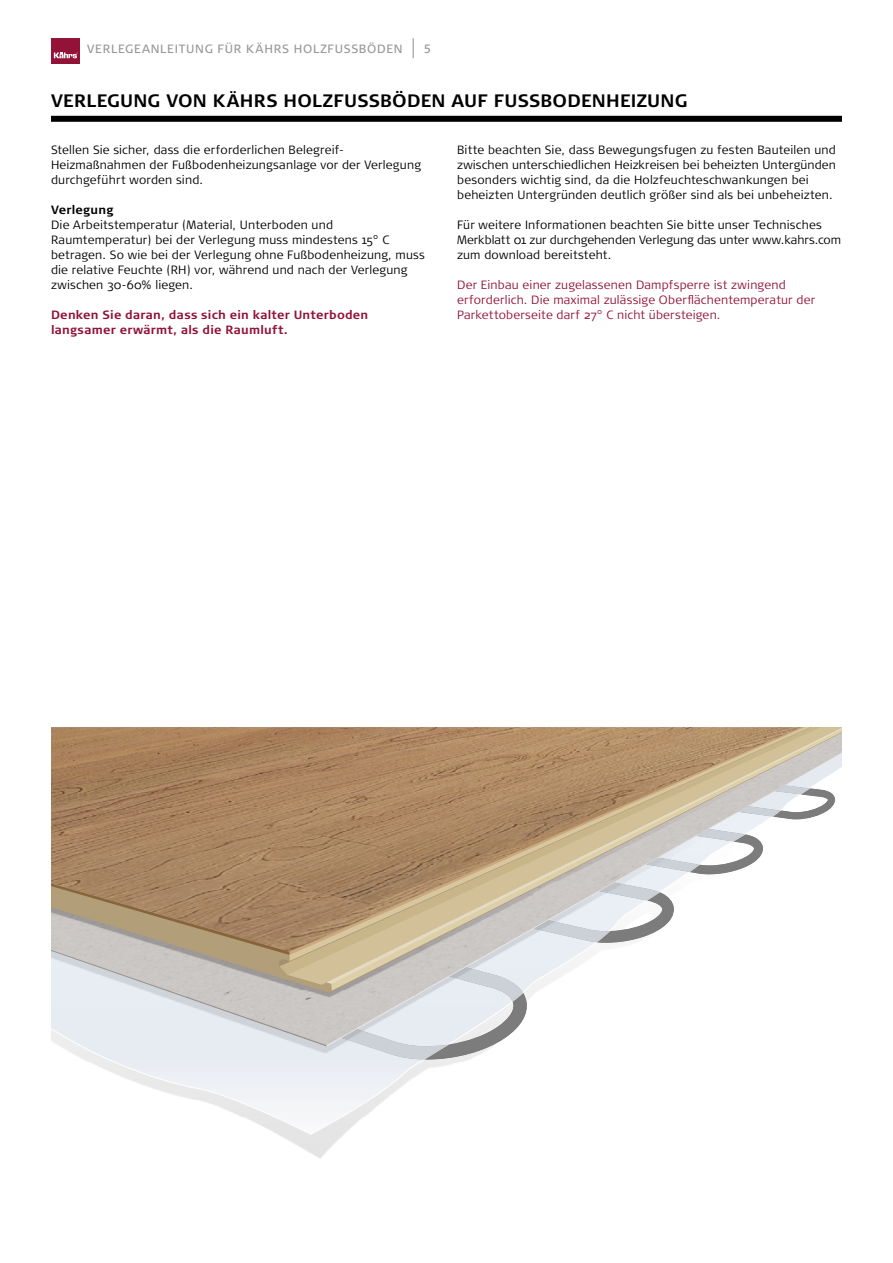
<style>
.page{position:relative;width:893px;height:1263px;background:#fff}
.page>*{position:absolute;margin:0;border:0;box-sizing:border-box;transform-origin:0 0}
.t1{font:700 18px "Signa Pro";letter-spacing:.015em;color:#000}
.t2{font:300 12px/15px "Signa Pro";letter-spacing:.015em;color:#000}
.t3{font:300 12px/15px "Signa Pro";letter-spacing:.015em;color:#921238}
.t4{font:700 12px/15px "Signa Pro";letter-spacing:.02em;color:#921238}
.t5{font:12px "Signa Pro";letter-spacing:.06em;color:#989898}
.t6{font:700 12px "Signa Pro";letter-spacing:.02em;color:#000}
</style>
<div class="page">
<div style="left:51px;top:38px;width:29px;height:25px;background:#921238"></div>
<svg style="left:54px;top:52px;width:24px;height:6px"></svg>
<svg style="left:413px;top:38px;width:1px;height:20px"></svg>
<div style="left:51px;top:116px;width:791px;height:6px;background:#000"></div>
<img style="left:91px;top:1062px;width:367px;height:97px">
<img style="left:274px;top:1117px;width:68px;height:18px">
<img style="left:275px;top:1117px;width:66px;height:17px">
<img style="left:114px;top:1062px;width:306px;height:55px">
<img style="left:61px;top:1046px;width:363px;height:16px">
<svg style="left:423px;top:993px;width:106px;height:67px"></svg>
<img style="left:423px;top:1044px;width:25px;height:15px">
<img style="left:432px;top:993px;width:17px;height:36px">
<img style="left:168px;top:993px;width:159px;height:52px">
<img style="left:327px;top:993px;width:105px;height:53px">
<svg style="left:51px;top:955px;width:278px;height:38px;background:#c9c4bc"></svg>
<img style="left:51px;top:727px;width:276px;height:225px">
<svg style="left:332px;top:984px;width:216px;height:7px;background:#d5d5d5"></svg>
<svg style="left:327px;top:727px;width:515px;height:257px"></svg>
<p class="t5" style="left:87px;top:42px;width:317px">VERLEGEANLEITUNG FÜR KÄHRS HOLZFUSSBÖDEN</p>
<p class="t5" style="left:424px;top:42px;width:9px">5</p>
<h1 class="t1" style="left:51px;top:90px;width:638px">VERLEGUNG VON KÄHRS HOLZFUSSBÖDEN AUF FUSSBODENHEIZUNG</h1>
<p class="t2" style="left:51px;top:142px;width:371px">Stellen Sie sicher, dass die erforderlichen Belegreif-<br>Heizmaßnahmen der Fußbodenheizungsanlage vor der Verlegung durchgeführt worden sind.</p>
<p class="t6" style="left:51px;top:202px;width:64px">Verlegung</p>
<p class="t2" style="left:51px;top:217px;width:375px">Die Arbeitstemperatur (Material, Unterboden und Raumtemperatur) bei der Verlegung muss mindestens 15° C betragen. So wie bei der Verlegung ohne Fußbodenheizung, muss die relative Feuchte (RH) vor, während und nach der Verlegung zwischen 30-60% liegen.</p>
<p class="t4" style="left:51px;top:307px;width:319px">Denken Sie daran, dass sich ein kalter Unterboden langsamer erwärmt, als die Raumluft.</p>
<p class="t2" style="left:457px;top:142px;width:380px">Bitte beachten Sie, dass Bewegungsfugen zu festen Bauteilen und zwischen unterschiedlichen Heizkreisen bei beheizten Untergünden besonders wichtig sind, da die Holzfeuchteschwankungen bei beheizten Untergründen deutlich größer sind als bei unbeheizten.</p>
<p class="t2" style="left:457px;top:217px;width:385px">Für weitere Informationen beachten Sie bitte unser Technisches<br>Merkblatt 01 zur durchgehenden Verlegung das unter www.kahrs.com zum download bereitsteht.</p>
<p class="t3" style="left:457px;top:277px;width:360px">Der Einbau einer zugelassenen Dampfsperre ist zwingend erforderlich. Die maximal zulässige Oberflächentemperatur der<br>Parkettoberseite darf 27° C nicht übersteigen.</p>
</div>
